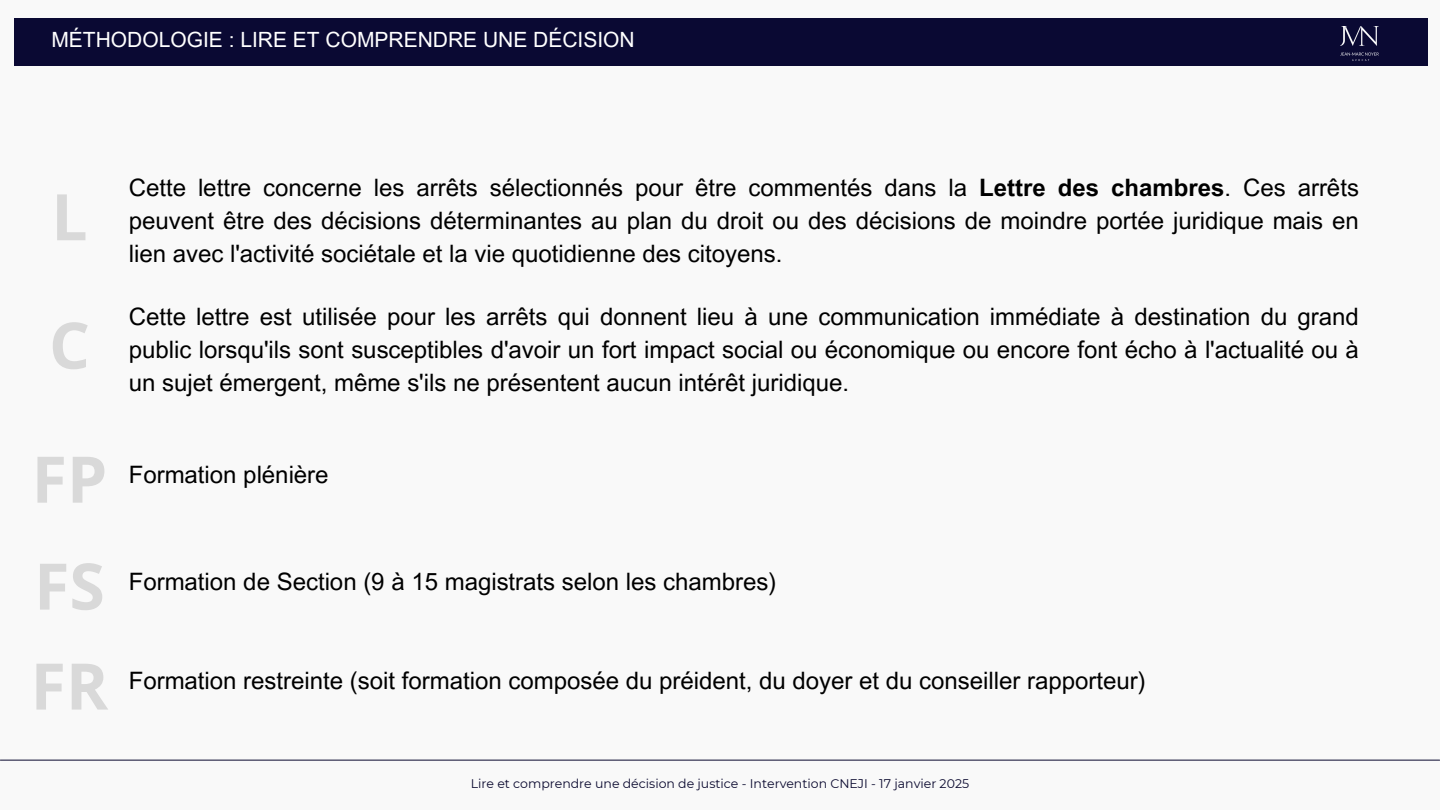
<style>
.page{position:relative;width:1440px;height:810px;background:#f9f9f9}
.page>*{position:absolute;margin:0;border:0;box-sizing:border-box;transform-origin:0 0}
.t1{font:700 64.2px "Open Sans";color:#d9d9d9}
.t2{font:24px/33px "Arial MT Pro";color:#000;text-align:justify}
.t3{font:21px "Arial MT Pro";color:#fff}
.t4{font:12.5px "Montserrat";color:#09082e}
.s1{font-weight:700}
</style>
<div class="page">
<div style="left:14px;top:18px;width:1413px;height:48px;background:#0a0933"></div>
<img style="left:1340px;top:26px;width:38px;height:34px">
<hr style="left:0;top:760px;width:1440px;height:1px;background:#09082e">
<h3 class="t3" style="left:51px;top:32px;width:585px">MÉTHODOLOGIE : LIRE ET COMPRENDRE UNE DÉCISION</h3>
<p class="t1" style="left:51px;top:172px;width:38px">L</p>
<h2 class="t1" style="left:49px;top:300px;width:42px">C</h2>
<p class="t2" style="left:129px;top:174px;width:1232px">Cette lettre concerne les arrêts sélectionnés pour être commentés dans la <span class="s1">Lettre des chambres</span>. Ces arrêts peuvent être des décisions déterminantes au plan du droit ou des décisions de moindre portée juridique mais en lien avec l'activité sociétale et la vie quotidienne des citoyens.</p>
<p class="t2" style="left:129px;top:303px;width:1232px">Cette lettre est utilisée pour les arrêts qui donnent lieu à une communication immédiate à destination du grand public lorsqu'ils sont susceptibles d'avoir un fort impact social ou économique ou encore font écho à l'actualité ou à un sujet émergent, même s'ils ne présentent aucun intérêt juridique.</p>
<h1 class="t1" style="left:32px;top:434px;width:77px">FP</h1>
<h2 class="t2" style="left:129px;top:461px;width:201px">Formation plénière</h2>
<h2 class="t1" style="left:34px;top:541px;width:72px">FS</h2>
<h1 class="t1" style="left:31px;top:641px;width:79px">FR</h1>
<h1 class="t2" style="left:129px;top:568px;width:649px">Formation de Section (9 à 15 magistrats selon les chambres)</h1>
<h2 class="t2" style="left:129px;top:668px;width:1019px">Formation restreinte (soit formation composée du préident, du doyer et du conseiller rapporteur)</h2>
<h2 class="t4" style="left:471px;top:776px;width:500px">Lire et comprendre une décision de justice - Intervention CNEJI - 17 janvier 2025</h2>
</div>
